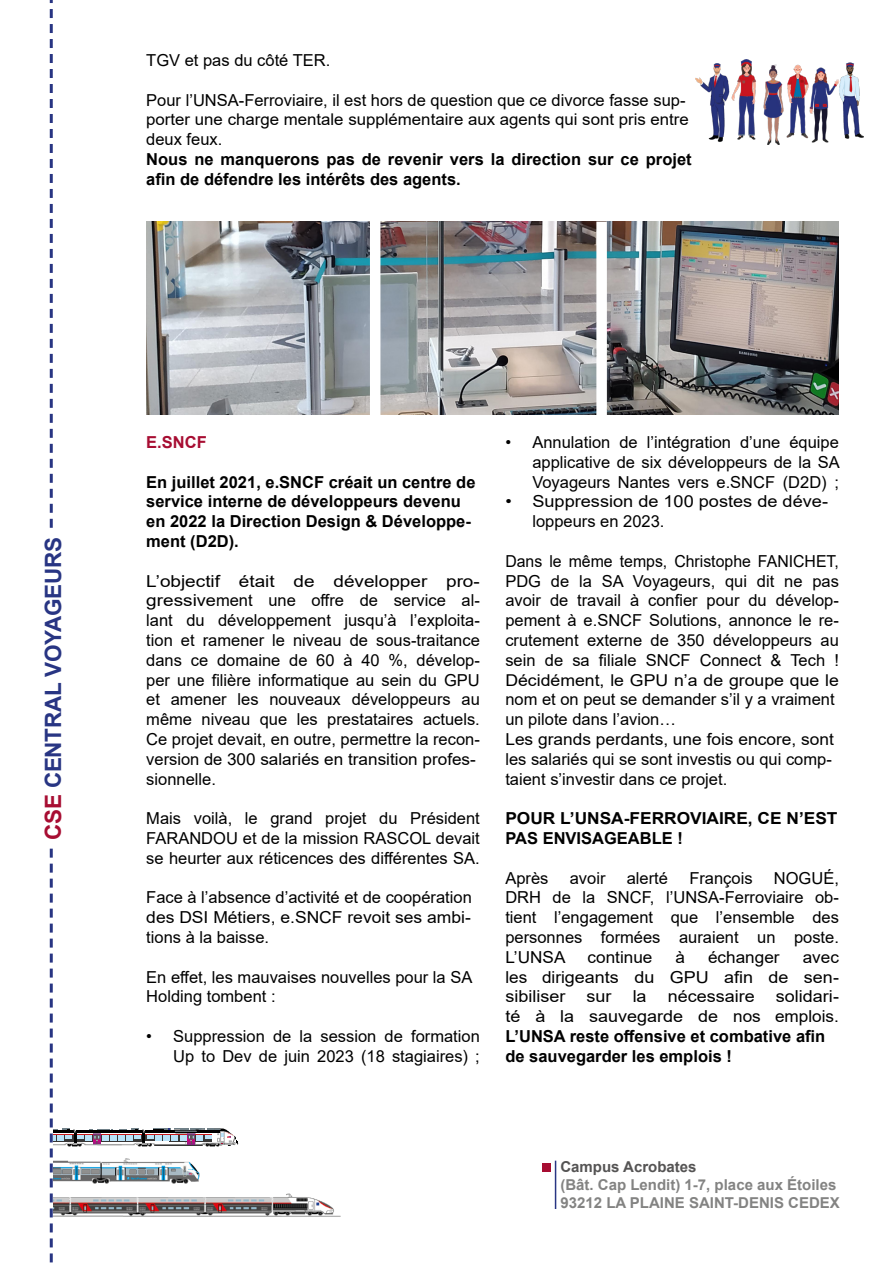
<style>
.page{position:relative;width:893px;height:1263px;background:#fff}
.page>*{position:absolute;margin:0;border:0;box-sizing:border-box;transform-origin:0 0}
.t1{font:700 22.5px "Arial";letter-spacing:-.01em;color:#283583}
.t2{font:16.5px/19.8px "Arial";color:#000;text-align:justify}
.t3{font:16.5px/19.8px "Arial";color:#000;scale:1.15 1}
.t4{font:700 16.5px/19.8px "Arial";color:#000}
.t5{font:16.5px/19.8px "Arial";color:#000;text-align:justify;scale:.96 1}
.t6{font:16.5px/19.8px "Arial";color:#000;text-align:justify;scale:1.04 1}
.t7{font:16.5px/19.8px "Arial";color:#000;text-align:right;scale:1.09 1}
.t8{font:700 16.5px/19.8px "Arial";color:#000;scale:1.05 1}
.t9{font:16.5px/19.8px "Arial";color:#000;scale:1.1 1}
.t10{font:700 16.5px "Arial";color:#a70d32}
.t11{font:16.35px "Arial";color:#000;scale:1.08 1}
.t12{font:16.2px "Arial";color:#000;scale:1.04 1}
.t13{font:700 15px/18px "Arial";color:#838382}
.t14{font:700 15px "Arial";color:#555454}
.s1{color:#a70d32}
</style>
<div class="page">
<img style="left:239px;top:222px;width:600px;height:193px">
<img style="left:239px;top:1193px;width:102px;height:24px">
<div style="left:542px;top:1163px;width:9px;height:9px;background:#a70d32"></div>
<hr style="left:555px;top:1161px;width:1px;height:48px;background:#283583">
<svg style="left:49px;top:0;width:190px;height:1263px"></svg>
<div style="left:45px;top:530px;width:27px;height:316px;background:#fff"></div>
<img style="left:696px;top:60px;width:168px;height:84px">
<div style="left:370px;top:217px;width:10px;height:203px;background:#fff"></div>
<div style="left:596px;top:222px;width:11px;height:203px;background:#fff"></div>
<p class="t2" style="left:146px;top:50px;width:186px">TGV et pas du côté TER.</p>
<p class="t2" style="left:146px;top:90px;width:541px">Pour l’UNSA-Ferroviaire, il est hors de question que ce divorce fasse sup-</p>
<p class="t12" style="left:146px;top:109px;width:523px">porter une charge mentale supplémentaire aux agents qui sont pris entre</p>
<p class="t2" style="left:146px;top:129px;width:78px">deux feux.</p>
<p class="t4" style="left:146px;top:150px;width:547px">Nous ne manquerons pas de revenir vers la direction sur ce projet afin de défendre les intérêts des agents.</p>
<h1 class="t1" style="left:38px;top:840px;width:305px;rotate:-90deg"><span class="s1">CSE</span> CENTRAL VOYAGEURS</h1>
<p class="t10" style="left:146px;top:430px;width:62px">E.SNCF</p>
<p class="t4" style="left:146px;top:472px;width:331px">En juillet 2021, e.SNCF créait un centre de service interne de développeurs devenu en 2022 la Direction Design &amp; Développe&shy;ment (D2D).</p>
<p class="t3" style="left:146px;top:571px;width:292px">L’objectif était de développer pro&shy;gressivement une offre de service al&shy;lant du développement jusqu’à l’exploita&shy;tion et ramener le niveau de sous-traitance dans ce domaine de 60 à 40 %, dévelop&shy;per une filière informatique au sein du GPU et amener les nouveaux développeurs au même niveau que les prestataires actuels.<br>Ce projet devait, en outre, permettre la recon&shy;version de 300 salariés en transition profes&shy;sionnelle.</p>
<p class="t2" style="left:146px;top:808px;width:335px">Mais voilà, le grand projet du Président FARANDOU et de la mission RASCOL devait se heurter aux réticences des différentes SA.</p>
<p class="t2" style="left:146px;top:887px;width:327px">Face à l’absence d’activité et de coopération des DSI Métiers, e.SNCF revoit ses ambi&shy;tions à la baisse.</p>
<p class="t2" style="left:146px;top:967px;width:328px">En effet, les mauvaises nouvelles pour la SA<br>Holding tombent :</p>
<p class="t2" style="left:146px;top:1026px;width:335px;text-align:right">• Suppression de la session de formation<br>Up to Dev de juin 2023 (18 stagiaires) ;</p>
<p class="t2" style="left:532px;top:432px;width:309px;text-indent:-27px">• Annulation de l’intégration d’une équipe applicative de six développeurs de la SA Voyageurs Nantes vers e.SNCF (D2D) ;</p>
<p class="t9" style="left:532px;top:491px;width:270px;text-indent:-27px">• Suppression de 100 postes de déve&shy;loppeurs en 2023.</p>
<p class="t5" style="left:505px;top:551px;width:349px">Dans le même temps, Christophe FANICHET, PDG de la SA Voyageurs, qui dit ne pas avoir de travail à confier pour du dévelop&shy;pement à e.SNCF Solutions, annonce le re&shy;crutement externe de 350 développeurs au sein de sa filiale SNCF Connect &amp; Tech !</p>
<p class="t11" style="left:505px;top:668px;width:310px">Décidément, le GPU n’a de groupe que le</p>
<p class="t2" style="left:505px;top:689px;width:331px;text-align:left">nom et on peut se demander s’il y a vraiment un pilote dans l’avion…<br>Les grands perdants, une fois encore, sont les salariés qui se sont investis ou qui comp&shy;taient s’investir dans ce projet.</p>
<p class="t8" style="left:505px;top:809px;width:318px">POUR L’UNSA-FERROVIAIRE, CE N’EST<br>PAS ENVISAGEABLE !</p>
<p class="t2" style="left:505px;top:868px;width:45px">Après</p>
<p class="t2" style="left:570px;top:868px;width:37px">avoir</p>
<p class="t2" style="left:627px;top:868px;width:43px">alerté</p>
<p class="t2" style="left:689px;top:868px;width:65px">François</p>
<p class="t2" style="left:505px;top:868px;width:335px;text-indent:268px">NOGUÉ, DRH de la SNCF, l’UNSA-Ferroviaire ob&shy;tient l’engagement que l’ensemble des personnes formées auraient un poste.<br>L’UNSA</p>
<p class="t6" style="left:588px;top:947px;width:64px">continue</p>
<p class="t6" style="left:675px;top:947px;width:11px">à</p>
<p class="t6" style="left:708px;top:947px;width:70px">échanger</p>
<p class="t6" style="left:505px;top:947px;width:322px;text-indent:297px">avec les dirigeants du GPU afin de sen&shy;sibiliser</p>
<p class="t7" style="left:586px;top:986px;width:24px">sur</p>
<p class="t7" style="left:633px;top:986px;width:14px">la</p>
<p class="t7" style="left:668px;top:986px;width:81px">nécessaire</p>
<p class="t7" style="left:505px;top:986px;width:308px">solidari-<br>té à la sauvegarde de nos emplois.</p>
<p class="t4" style="left:505px;top:1026px;width:321px">L’UNSA reste offensive et combative afin de sauvegarder les emplois !</p>
<p class="t14" style="left:560px;top:1156px;width:138px">Campus Acrobates</p>
<p class="t13" style="left:560px;top:1175px;width:281px">(Bât. Cap Lendit) 1-7, place aux Étoiles<br>93212 LA PLAINE SAINT-DENIS CEDEX</p>
</div>
